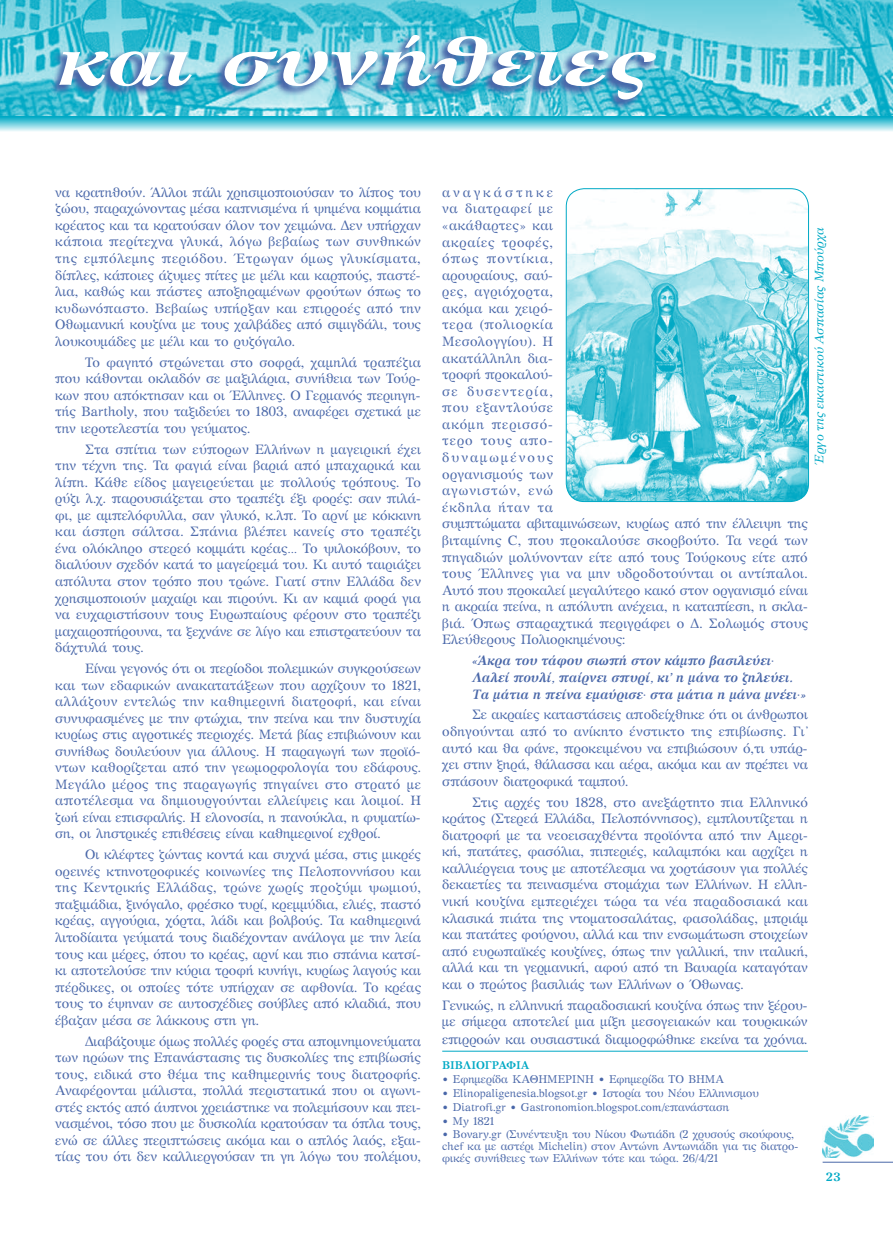
<style>
.page{position:relative;width:893px;height:1234px;background:#fff}
.page>*{position:absolute;margin:0;border:0;box-sizing:border-box;transform-origin:0 0}
.t1{font:italic 700 69px "GFS Artemisia";color:#fff;scale:1.25 1}
.t2{font:13.5px/16.5px "GFS Artemisia";color:#4967a9;text-align:justify}
.t3{font:13.5px/16.5px "GFS Artemisia";letter-spacing:.02em;color:#4967a9}
.t4{font:italic 700 13.5px/16.5px "GFS Artemisia";color:#4967a9;scale:.94 1}
.t5{font:italic 12.3px "GFS Artemisia";color:#00a9c5}
.t6{font:700 12px "GFS Artemisia";color:#00a9c5}
.t7{font:11.25px/12px "GFS Artemisia";color:#4967a9}
.t8{font:700 11.25px "GFS Artemisia";color:#00a9c5}
</style>
<div class="page">
<hr style="left:823px;top:1161px;width:70px;height:1px;background:#4967a9">
<svg style="left:0;top:0;width:893px;height:116px"></svg>
<img style="left:822px;top:1115px;width:52px;height:42px">
<svg style="left:0;top:116px;width:893px;height:15px"></svg>
<svg style="left:0;top:33px;width:658px;height:80px"></svg>
<hr style="left:442px;top:1050px;width:366px;height:1px;background:#00a9c5">
<img style="left:566px;top:189px;width:242px;height:312px">
<div style="left:566px;top:188px;width:243px;height:314px;border:1px solid #00a9c5;border-radius:18px"></div>
<h1 class="t1" style="left:58px;top:8px;width:480px">και συνήθειες</h1>
<p class="t2" style="left:55px;top:183px;width:367px">να κρατηθούν. Άλλοι πάλι χρησιμοποιούσαν το λίπος του ζώου, παραχώνοντας μέσα καπνισμένα ή ψημένα κομμάτια κρέατος και τα κρατούσαν όλον τον χειμώνα. Δεν υπήρχαν κάποια περίτεχνα γλυκά, λόγω βεβαίως των συνθηκών της εμπόλεμης περιόδου. Έτρωγαν όμως γλυκίσματα, δίπλες, κάποιες άζυμες πίτες με μέλι και καρπούς, παστέ&shy;λια, καθώς και πάστες αποξηραμένων φρούτων όπως το κυδωνόπαστο. Βεβαίως υπήρξαν και επιρροές από την Οθωμανική κουζίνα με τους χαλβάδες από σιμιγδάλι, τους λουκουμάδες με μέλι και το ρυζόγαλο.</p>
<p class="t2" style="left:55px;top:353px;width:367px;text-indent:30px">Το φαγητό στρώνεται στο σοφρά, χαμηλά τραπέζια που κάθονται οκλαδόν σε μαξιλάρια, συνήθεια των Τούρ&shy;κων που απόκτησαν και οι Έλληνες. Ο Γερμανός περιηγη&shy;τής Bartholy, που ταξιδεύει το 1803, αναφέρει σχετικά με την ιεροτελεστία του γεύματος.</p>
<p class="t2" style="left:55px;top:440px;width:367px;text-indent:30px">Στα σπίτια των εύπορων Ελλήνων η μαγειρική έχει την τέχνη της. Τα φαγιά είναι βαριά από μπαχαρικά και λίπη. Κάθε είδος μαγειρεύεται με πολλούς τρόπους. Το ρύζι λ.χ. παρουσιάζεται στο τραπέζι έξι φορές: σαν πιλά&shy;φι, με αμπελόφυλλα, σαν γλυκό, κ.λπ. Το αρνί με κόκκινη και άσπρη σάλτσα. Σπάνια βλέπει κανείς στο τραπέζι ένα ολόκληρο στερεό κομμάτι κρέας… Το ψιλοκόβουν, το διαλύουν σχεδόν κατά το μαγείρεμά του. Κι αυτό ταιριάζει απόλυτα στον τρόπο που τρώνε. Γιατί στην Ελλάδα δεν χρησιμοποιούν μαχαίρι και πιρούνι. Κι αν καμιά φορά για να ευχαριστήσουν τους Ευρωπαίους φέρουν στο τραπέζι μαχαιροπήρουνα, τα ξεχνάνε σε λίγο και επιστρατεύουν τα δάχτυλά τους.</p>
<p class="t2" style="left:55px;top:659px;width:367px;text-indent:30px">Είναι γεγονός ότι οι περίοδοι πολεμικών συγκρούσεων και των εδαφικών ανακατατάξεων που αρχίζουν το 1821, αλλάζουν εντελώς την καθημερινή διατροφή, και είναι συνυφασμένες με την φτώχια, την πείνα και την δυστυχία κυρίως στις αγροτικές περιοχές. Μετά βίας επιβιώνουν και συνήθως δουλεύουν για άλλους. Η παραγωγή των προϊό&shy;ντων καθορίζεται από την γεωμορφολογία του εδάφους.<br>Μεγάλο μέρος της παραγωγής πηγαίνει στο στρατό με αποτέλεσμα να δημιουργούνται ελλείψεις και λοιμοί. Η ζωή είναι επισφαλής. Η ελονοσία, η πανούκλα, η φυματίω&shy;ση, οι ληστρικές επιθέσεις είναι καθημερινοί εχθροί.</p>
<p class="t2" style="left:55px;top:845px;width:367px;text-indent:30px">Οι κλέφτες ζώντας κοντά και συχνά μέσα, στις μικρές ορεινές κτηνοτροφικές κοινωνίες της Πελοποννήσου και της Κεντρικής Ελλάδας, τρώνε χωρίς προζύμι ψωμιού, παξιμάδια, ξινόγαλο, φρέσκο τυρί, κρεμμύδια, ελιές, παστό κρέας, αγγούρια, χόρτα, λάδι και βολβούς. Τα καθημερινά λιτοδίαιτα γεύματά τους διαδέχονταν ανάλογα με την λεία τους και μέρες, όπου το κρέας, αρνί και πιο σπάνια κατσί&shy;κι αποτελούσε την κύρια τροφή κυνήγι, κυρίως λαγούς και πέρδικες, οι οποίες τότε υπήρχαν σε αφθονία. Το κρέας τους το έψηναν σε αυτοσχέδιες σούβλες από κλαδιά, που έβαζαν μέσα σε λάκκους στη γη.</p>
<p class="t2" style="left:55px;top:1031px;width:367px;text-indent:30px">Διαβάζουμε όμως πολλές φορές στα απομνημονεύματα των ηρώων της Επανάστασης τις δυσκολίες της επιβίωσής τους, ειδικά στο θέμα της καθημερινής τους διατροφής.<br>Αναφέρονται μάλιστα, πολλά περιστατικά που οι αγωνι&shy;στές εκτός από άυπνοι χρειάστηκε να πολεμήσουν και πει&shy;νασμένοι, τόσο που με δυσκολία κρατούσαν τα όπλα τους, ενώ σε άλλες περιπτώσεις ακόμα και ο απλός λαός, εξαι&shy;τίας του ότι δεν καλλιεργούσαν τη γη λόγω του πολέμου,</p>
<p class="t3" style="left:442px;top:183px;width:367px">αναγκάστηκε<br>να διατραφεί με<br>«ακάθαρτες» και<br>ακραίες τροφές,<br>όπως ποντίκια,<br>αρουραίους, σαύ-<br>ρες, αγριόχορτα,<br>ακόμα και χειρό-<br>τερα (πολιορκία<br>Μεσολογγίου). Η<br>ακατάλληλη δια-<br>τροφή προκαλού-<br>σε δυσεντερία,<br>που εξαντλούσε<br>ακόμη περισσό-<br>τερο τους απο-<br>δυναμωμένους<br>οργανισμούς των<br>αγωνιστών, ενώ<br>έκδηλα ήταν τα<br>συμπτώματα αβιταμινώσεων, κυρίως από την έλλειψη της βιταμίνης C, που προκαλούσε σκορβούτο. Τα νερά των πηγαδιών μολύνονταν είτε από τους Τούρκους είτε από τους Έλληνες για να μην υδροδοτούνται οι αντίπαλοι.<br>Αυτό που προκαλεί μεγαλύτερο κακό στον οργανισμό είναι η ακραία πείνα, η απόλυτη ανέχεια, η καταπίεση, η σκλα&shy;βιά. Όπως σπαραχτικά περιγράφει ο Δ. Σολωμός στους<br>Ελεύθερους Πολιορκημένους:</p>
<p class="t4" style="left:472px;top:651px;width:357px">«Άκρα του τάφου σιωπή στον κάμπο βασιλεύει·<br>Λαλεί πουλί, παίρνει σπυρί, κι’ η μάνα το ζηλεύει.<br>Τα μάτια η πείνα εμαύρισε· στα μάτια η μάνα μνέει·»</p>
<p class="t2" style="left:442px;top:705px;width:367px;text-indent:30px">Σε ακραίες καταστάσεις αποδείχθηκε ότι οι άνθρωποι οδηγούνται από το ανίκητο ένστικτο της επιβίωσης. Γι’ αυτό και θα φάνε, προκειμένου να επιβιώσουν ό,τι υπάρ&shy;χει στην ξηρά, θάλασσα και αέρα, ακόμα και αν πρέπει να σπάσουν διατροφικά ταμπού.</p>
<p class="t2" style="left:442px;top:792px;width:367px;text-indent:30px">Στις αρχές του 1828, στο ανεξάρτητο πια Ελληνικό κράτος (Στερεά Ελλάδα, Πελοπόννησος), εμπλουτίζεται η διατροφή με τα νεοεισαχθέντα προϊόντα από την Αμερι&shy;κή, πατάτες, φασόλια, πιπεριές, καλαμπόκι και αρχίζει η καλλιέργεια τους με αποτέλεσμα να χορτάσουν για πολλές δεκαετίες τα πεινασμένα στομάχια των Ελλήνων. Η ελλη&shy;νική κουζίνα εμπεριέχει τώρα τα νέα παραδοσιακά και κλασικά πιάτα της ντοματοσαλάτας, φασολάδας, μπριάμ και πατάτες φούρνου, αλλά και την ενσωμάτωση στοιχείων από ευρωπαϊκές κουζίνες, όπως την γαλλική, την ιταλική, αλλά και τη γερμανική, αφού από τη Βαυαρία καταγόταν και ο πρώτος βασιλιάς των Ελλήνων ο Όθωνας.</p>
<p class="t2" style="left:442px;top:995px;width:367px;line-height:17px">Γενικώς, η ελληνική παραδοσιακή κουζίνα όπως την ξέρου&shy;με σήμερα αποτελεί μια μίξη μεσογειακών και τουρκικών επιρροών και ουσιαστικά διαμορφώθηκε εκείνα τα χρόνια.</p>
<p class="t8" style="left:442px;top:1055px;width:16px">Βιβλιο</p>
<p class="t8" style="left:485px;top:1055px;width:16px">γραφία</p>
<p class="t7" style="left:442px;top:1072px;width:89px">• Εφημερίδα Καθημερινή</p>
<p class="t7" style="left:598px;top:1072px;width:108px">• Εφημερίδα Το Βήμα</p>
<p class="t7" style="left:442px;top:1086px;width:318px">• Elinopaligenesia.blogsot.gr • Ιστορία του Νέου Ελληνισμου</p>
<p class="t7" style="left:442px;top:1100px;width:288px">• D iatrofi.gr • Gastronomion.blogspot.com/επανάσταση</p>
<p class="t7" style="left:442px;top:1114px;width:53px">• My 1821</p>
<p class="t7" style="left:442px;top:1126px;width:358px">• Bovary.gr (Συνέντευξη του Νίκου Φωτιάδη (2 χρυσούς σκούφους, chef κα με αστέρι Michelin) στον Αντώνη Αντωνιάδη για τις διατρο&shy;φικές συνήθειες των Ελλήνων τότε και τώρα. 26/4/21</p>
<p class="t5" style="left:810px;top:464px;width:239px;rotate:-90deg">Έργο της εικαστικού Ασπασίας Μπούρχα</p>
<p class="t6" style="left:826px;top:1166px;width:17px">23</p>
</div>
